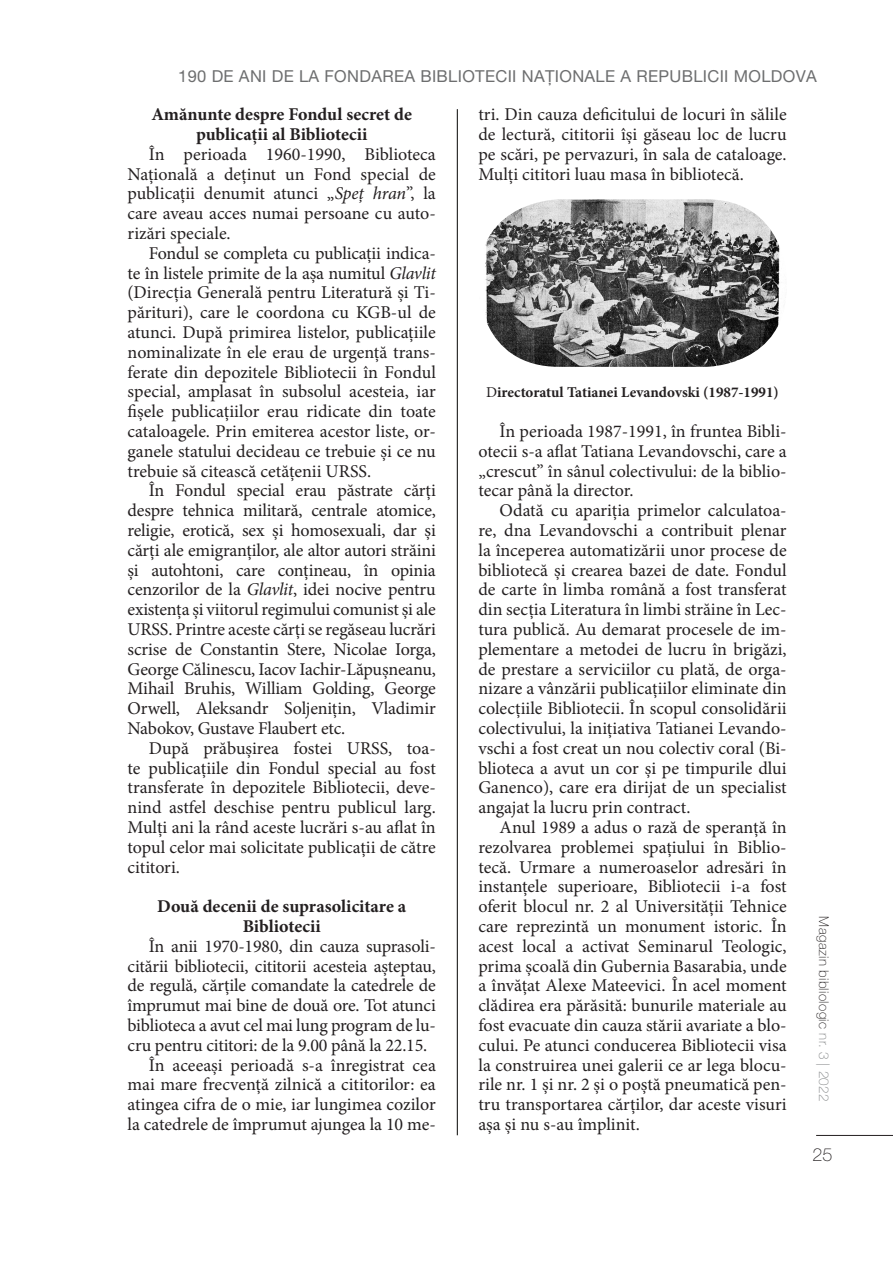
<style>
.page{position:relative;width:893px;height:1263px;background:#fff}
.page>*{position:absolute;margin:0;border:0;box-sizing:border-box;transform-origin:0 0}
.Text_baza{font:18px/19.8px "Minion Pro";letter-spacing:-.005em;color:#231f20;text-align:justify}
.Text_baza-2{font:700 18px/19.8px "Minion Pro";color:#231f20;text-align:center}
.t1{font:100 18px "Helvetica Neue LT Pro";color:#231f20}
.t2{font:16.5px "Helvetica Neue LT Pro";letter-spacing:.02em;color:#6d6e6f}
.Text_baza-3{font:700 15px "Minion Pro";color:#231f20}
.t3{font:100 13.5px "Helvetica Neue LT Pro";letter-spacing:.025em;color:#231f20}
.s1{font-style:italic}
.s2{font-weight:400}
.s3{color:#808384}
</style>
<div class="page">
<hr style="left:816px;top:1135px;width:77px;height:1px;background:#231f20">
<hr style="left:457px;top:109px;width:1px;height:1026px;background:#050503">
<img style="left:485px;top:199px;width:295px;height:168px">
<p class="t2" style="left:178px;top:66px;width:640px">190 DE ANI DE LA FONDAREA BIBLIOTECII NAŢIONALE A REPUBLICII MOLDOVA</p>
<p class="Text_baza-2" style="left:151px;top:104px;width:262px">Amănunte despre Fondul secret de publicații al Bibliotecii</p>
<p class="Text_baza" style="left:128px;top:144px;width:310px;text-indent:21px">În perioada 1960-1990, Biblioteca Națională a deținut un Fond special de publicații denumit atunci „<span class="s1">Speț hran</span>”, la care aveau acces numai persoane cu auto&shy;rizări speciale.</p>
<p class="Text_baza" style="left:128px;top:243px;width:310px;text-indent:21px">Fondul se completa cu publicații indica&shy;te în listele primite de la așa numitul <span class="s1">Glavlit </span>(Direcţia Generală pentru Literatură și Ti&shy;părituri), care le coordona cu KGB-ul de atunci. După primirea listelor, publicațiile nominalizate în ele erau de urgență trans&shy;ferate din depozitele Bibliotecii în Fondul special, amplasat în subsolul acesteia, iar fișele publicațiilor erau ridicate din toate cataloagele. Prin emiterea acestor liste, or&shy;ganele statului decideau ce trebuie și ce nu trebuie să citească cetățenii URSS.</p>
<p class="Text_baza" style="left:128px;top:481px;width:310px;text-indent:21px">În Fondul special erau păstrate cărți despre tehnica militară, centrale atomice, religie, erotică, sex și homosexuali, dar și cărți ale emigranților, ale altor autori străini și autohtoni, care conțineau, în opinia cenzorilor de la <span class="s1">Glavlit</span>, idei nocive pentru existența și viitorul regimului comunist și ale URSS. Printre aceste cărți se regăseau lucrări scrise de Constantin Stere, Nicolae Iorga, George Călinescu, Iacov Iachir-Lăpuşneanu, Mihail Bruhis, William Golding, George Orwell, Aleksandr Soljenițin, Vladimir Nabokov, Gustave Flaubert etc.</p>
<p class="Text_baza" style="left:128px;top:738px;width:310px;text-indent:21px">După prăbușirea fostei URSS, toa&shy;te publicațiile din Fondul special au fost transferate în depozitele Bibliotecii, deve&shy;nind astfel deschise pentru publicul larg.<br>Mulți ani la rând aceste lucrări s-au aflat în topul celor mai solicitate publicații de către cititori.</p>
<p class="Text_baza-2" style="left:157px;top:896px;width:250px">Două decenii de suprasolicitare a<br>Bibliotecii</p>
<p class="Text_baza" style="left:128px;top:936px;width:310px;text-indent:21px">În anii 1970-1980, din cauza suprasoli&shy;citării bibliotecii, cititorii acesteia aşteptau, de regulă, cărţile comandate la catedrele de împrumut mai bine de două ore. Tot atunci biblioteca a avut cel mai lung program de lu&shy;cru pentru cititori: de la 9.00 până la 22.15.</p>
<p class="Text_baza" style="left:128px;top:1055px;width:310px;text-indent:21px">În aceeași perioadă s-a înregistrat cea mai mare frecvenţă zilnică a cititorilor: ea atingea cifra de o mie, iar lungimea cozilor la catedrele de împrumut ajungea la 10 me-</p>
<p class="Text_baza" style="left:478px;top:105px;width:310px">tri. Din cauza deficitului de locuri în sălile de lectură, cititorii îşi găseau loc de lucru pe scări, pe pervazuri, în sala de cataloage.<br>Mulţi cititori luau masa în bibliotecă.</p>
<p class="Text_baza-3" style="left:486px;top:382px;width:294px"><span class="s2">D</span>irectoratul Tatianei Levandovski (1987-1991)</p>
<p class="Text_baza" style="left:478px;top:421px;width:310px;text-indent:21px">În perioada 1987-1991, în fruntea Bibli&shy;otecii s-a aflat Tatiana Levandovschi, care a „crescut” în sânul colectivului: de la biblio&shy;tecar până la director.</p>
<p class="Text_baza" style="left:478px;top:501px;width:310px;text-indent:21px">Odată cu apariţia primelor calculatoa&shy;re, dna Levandovschi a contribuit plenar la începerea automatizării unor procese de bibliotecă și crearea bazei de date. Fondul de carte în limba română a fost transferat din secția Literatura în limbi străine în Lec&shy;tura publică. Au demarat procesele de im&shy;plementare a metodei de lucru în brigăzi, de prestare a serviciilor cu plată, de orga&shy;nizare a vânzării publicaţiilor eliminate din colecţiile Bibliotecii. În scopul consolidării colectivului, la iniţiativa Tatianei Levando&shy;vschi a fost creat un nou colectiv coral (Bi&shy;blioteca a avut un cor şi pe timpurile dlui Ganenco), care era dirijat de un specialist angajat la lucru prin contract.</p>
<p class="Text_baza" style="left:478px;top:817px;width:310px;text-indent:21px">Anul 1989 a adus o rază de speranţă în rezolvarea problemei spaţiului în Biblio&shy;tecă. Urmare a numeroaselor adresări în instanţele superioare, Bibliotecii i-a fost oferit blocul nr. 2 al Universităţii Tehnice care reprezintă un monument istoric. În acest local a activat Seminarul Teologic, prima școală din Gubernia Basarabia, unde a învățat Alexe Mateevici. În acel moment clădirea era părăsită: bunurile materiale au fost evacuate din cauza stării avariate a blo&shy;cului. Pe atunci conducerea Bibliotecii visa la construirea unei galerii ce ar lega blocu&shy;rile nr. 1 şi nr. 2 şi o poştă pneumatică pen&shy;tru transportarea cărţilor, dar aceste visuri așa și nu s-au împlinit.</p>
<p class="t3" style="left:832px;top:916px;width:186px;rotate:90deg">Magazin bibliologic <span class="s3">nr. 3 | 2022</span></p>
<p class="t1" style="left:812px;top:1144px;width:22px">25</p>
</div>
